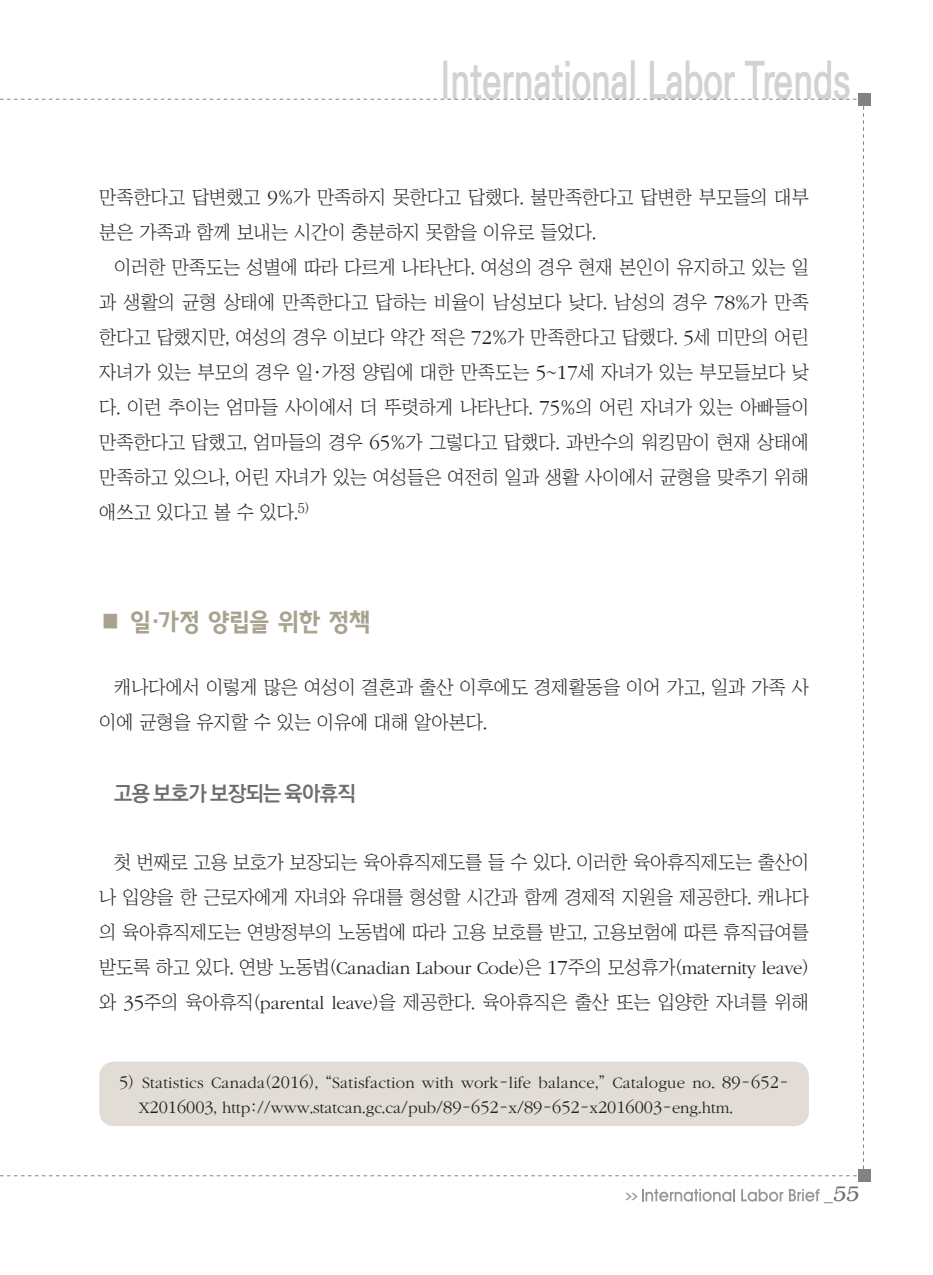
<style>
.page{position:relative;width:933px;height:1275px;background:#fff}
.page>*{position:absolute;margin:0;border:0;box-sizing:border-box;transform-origin:0 0}
.t1{font:700 50.4px "Ko Pub Dotum";color:#d1d2d4;scale:.7 1}
.서론{font:24.5px "KBI Zfor SM Esgo H";letter-spacing:-.03em;color:#aaa291}
.중제목{font:700 21px "Ko Pub Dotum";letter-spacing:-.03em;color:#6c6d70}
.t2{font:italic 300 21px "Bookman";color:#6c6d70}
.본문{font:18.9px/35px "Chosunilbo NM";color:#231f20}
.각주{font:300 16.62px/24.5px "ITC Garamond Std";letter-spacing:.015em;color:#231f20}
.t3{font:700 7.88px "Ko Pub Dotum";color:#939598;scale:2 1}
.s1{font-family:"ITC Garamond Std";font-weight:300;font-size:20.82px}
.s2{font-family:"ITC Garamond Std";font-weight:300}
.s3{font-size:18.38px}
.s4{font-family:"Chosunilbo NM";font-weight:400}
.s5{font-family:"Helvetica";font-weight:400;font-style:normal;font-size:17.5px}
</style>
<div class="page">
<div style="left:858px;top:93px;width:12px;height:12px;background:#808285"></div>
<div style="left:858px;top:1170px;width:12px;height:12px;background:#808285"></div>
<svg style="left:642px;top:1189px;width:93px;height:13px"></svg>
<svg style="left:741px;top:1189px;width:42px;height:13px"></svg>
<svg style="left:789px;top:1189px;width:30px;height:12px"></svg>
<div style="left:99px;top:1062px;width:710px;height:64px;background:#e1dcd5;border-radius:15px"></div>
<h1 class="t1" style="left:440px;top:56px;width:588px">International Labor Trends</h1>
<p class="본문" style="left:99px;top:179px;width:711px">만족한다고 답변했고 <span class="s1">9</span>%가 만족하지 못한다고 답했다. 불만족한다고 답변한 부모들의 대부 분은 가족과 함께 보내는 시간이 충분하지 못함을 이유로 들었다.</p>
<p class="본문" style="left:99px;top:249px;width:711px;text-align:justify;text-indent:15px">이러한 만족도는 성별에 따라 다르게 나타난다. 여성의 경우 현재 본인이 유지하고 있는 일 과 생활의 균형 상태에 만족한다고 답하는 비율이 남성보다 낮다. 남성의 경우 <span class="s1">78</span>%가 만족 한다고 답했지만, 여성의 경우 이보다 약간 적은 <span class="s1">72</span>%가 만족한다고 답했다. <span class="s1">5</span>세 미만의 어린 자녀가 있는 부모의 경우 일·가정 양립에 대한 만족도는 <span class="s1">5</span>~<span class="s1">17</span>세 자녀가 있는 부모들보다 낮 다. 이런 추이는 엄마들 사이에서 더 뚜렷하게 나타난다. <span class="s1">75</span>%의 어린 자녀가 있는 아빠들이 만족한다고 답했고, 엄마들의 경우 <span class="s1">65</span>%가 그렇다고 답했다. 과반수의 워킹맘이 현재 상태에 만족하고 있으나, 어린 자녀가 있는 여성들은 여전히 일과 생활 사이에서 균형을 맞추기 위해 애쓰고 있다고 볼 수 있다.<sup>5)</sup></p>
<p class="서론" style="left:99px;top:607px;width:273px">■ 일·가정 양립을 위한 정책</p>
<p class="본문" style="left:99px;top:669px;width:711px;text-indent:15px">캐나다에서 이렇게 많은 여성이 결혼과 출산 이후에도 경제활동을 이어 가고, 일과 가족 사 이에 균형을 유지할 수 있는 이유에 대해 알아본다.</p>
<p class="중제목" style="left:114px;top:783px;width:243px">고용 보호가 보장되는 육아휴직</p>
<p class="본문" style="left:99px;top:844px;width:711px;text-align:justify;text-indent:15px">첫 번째로 고용 보호가 보장되는 육아휴직제도를 들 수 있다. 이러한 육아휴직제도는 출산이 나 입양을 한 근로자에게 자녀와 유대를 형성할 시간과 함께 경제적 지원을 제공한다. 캐나다 의 육아휴직제도는 연방정부의 노동법에 따라 고용 보호를 받고, 고용보험에 따른 휴직급여를 받도록 하고 있다. 연방 노동법(<span class="s2">Canadian Labour Code</span>)은 <span class="s1">17</span>주의 모성휴가(<span class="s2">maternity leave</span>) 와 <span class="s1">35</span>주의 육아휴직(<span class="s2">parental leave</span>)을 제공한다. 육아휴직은 출산 또는 입양한 자녀를 위해</p>
<p class="각주" style="left:139px;top:1071px;width:651px;text-indent:-20px"><span class="s3">5</span><span class="s4">)</span> Statistics Canada<span class="s4">(</span><span class="s3">2016</span><span class="s4">), “</span>Satisfaction with work<span class="s4">-</span>life balance<span class="s4">,”</span> Catalogue no<span class="s4">.</span> <span class="s3">89</span><span class="s4">-</span><span class="s3">652</span><span class="s4">-<br></span>X<span class="s3">2016003</span><span class="s4">,</span> http<span class="s4">://</span>www<span class="s4">.</span>statcan<span class="s4">.</span>gc<span class="s4">.</span>ca<span class="s4">/</span>pub<span class="s4">/</span><span class="s3">89</span><span class="s4">-</span><span class="s3">652</span><span class="s4">-</span>x<span class="s4">/</span><span class="s3">89</span><span class="s4">-</span><span class="s3">652</span><span class="s4">-</span>x<span class="s3">2016003</span><span class="s4">-</span>eng<span class="s4">.</span>htm<span class="s4">.</span></p>
<p class="t3" style="left:625px;top:1192px;width:8px">&gt;&gt;</p>
<p class="t2" style="left:824px;top:1182px;width:36px"><span class="s5">_</span>55</p>
</div>
